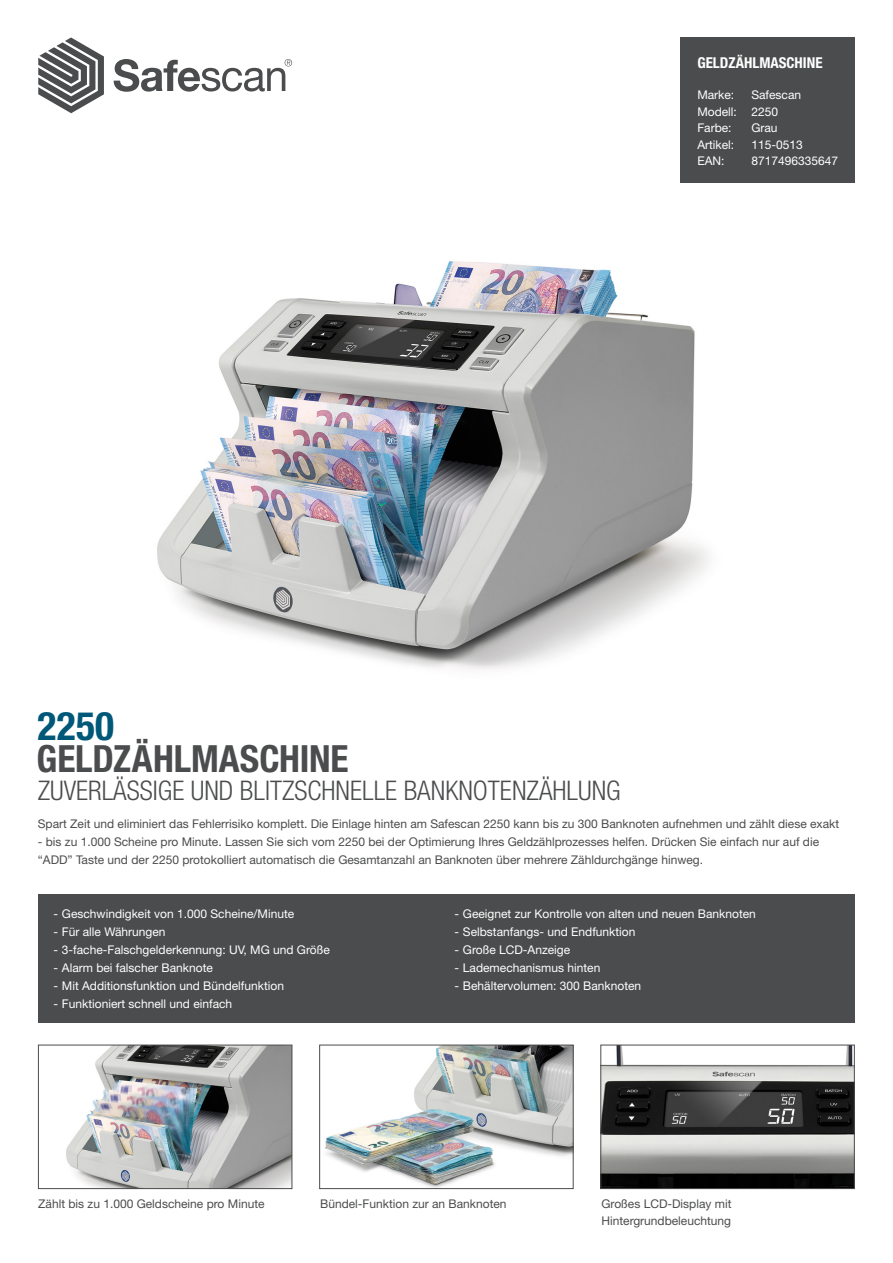
<style>
.page{position:relative;width:893px;height:1263px;background:#fff}
.page>*{position:absolute;margin:0;border:0;box-sizing:border-box;transform-origin:0 0}
.t1{font:700 condensed 39.45px "Helvetica Neue LT Std";color:#005879}
.t2{font:700 condensed 37.5px "Helvetica Neue LT Std";letter-spacing:-.005em;color:#4b4c4d}
.t3{font:300 condensed 27px "Helvetica Neue LT Std";color:#4b4c4d}
.t4{font:700 condensed 15px "Helvetica Neue LT Std";color:#fff}
.t5{font:12px/18px "Helvetica Neue LT Std";color:#4b4c4d}
.t6{font:12px/16.5px "Helvetica Neue LT Std";color:#fff}
</style>
<div class="page">
<div style="left:680px;top:37px;width:175px;height:146px;background:#4b4c4d"></div>
<svg style="left:38px;top:37px;width:66px;height:76px"></svg>
<svg style="left:114px;top:59px;width:178px;height:33px"></svg>
<div style="left:38px;top:894px;width:817px;height:129px;background:#4b4c4d"></div>
<img style="left:157px;top:261px;width:552px;height:409px">
<img style="left:325px;top:1047px;width:246px;height:140px">
<div style="left:319px;top:1045px;width:254px;height:144px;border:1px solid #4b4c4d"></div>
<img style="left:603px;top:1047px;width:249px;height:140px">
<div style="left:601px;top:1045px;width:253px;height:144px;border:1px solid #4b4c4d"></div>
<img style="left:66px;top:1047px;width:224px;height:140px">
<div style="left:38px;top:1045px;width:254px;height:144px;border:1px solid #4b4c4d"></div>
<p class="t4" style="left:697px;top:53px;width:127px">GELDZÄHLMASCHINE</p>
<p class="t6" style="left:697px;top:87px;width:38px">Marke:</p>
<p class="t6" style="left:697px;top:87px;width:105px;text-indent:54px">Safescan<br>Modell: 2250<br>Farbe:</p>
<p class="t6" style="left:751px;top:120px;width:28px">Grau</p>
<p class="t6" style="left:697px;top:136px;width:38px">Artikel:</p>
<p class="t6" style="left:751px;top:136px;width:53px">115-0513</p>
<p class="t6" style="left:697px;top:153px;width:29px">EAN:</p>
<p class="t6" style="left:751px;top:153px;width:88px">8717496335647</p>
<h1 class="t1" style="left:38px;top:702px;width:78px">2250</h1>
<h3 class="t3" style="left:38px;top:775px;width:585px">ZUVERLÄSSIGE UND BLITZSCHNELLE BANKNOTENZÄHLUNG</h3>
<h2 class="t2" style="left:37px;top:736px;width:313px">GELDZÄHLMASCHINE</h2>
<p class="t5" style="left:38px;top:815px;width:803px">Spart Zeit und eliminiert das Fehlerrisiko komplett. Die Einlage hinten am Safescan 2250 kann bis zu 300 Banknoten aufnehmen und zählt diese exakt</p>
<p class="t5" style="left:38px;top:833px;width:783px">- bis zu 1.000 Scheine pro Minute. Lassen Sie sich vom 2250 bei der Optimierung Ihres Geldzählprozesses helfen. Drücken Sie einfach nur auf die “ADD” Taste und der 2250 protokolliert automatisch die Gesamtanzahl an Banknoten über mehrere Zähldurchgänge hinweg.</p>
<p class="t6" style="left:53px;top:905px;width:242px">- Geschwindigkeit von 1.000 Scheine/Minute</p>
<p class="t6" style="left:53px;top:923px;width:114px">- Für alle Währungen</p>
<p class="t6" style="left:53px;top:941px;width:278px">- 3-fache-Falschgelderkennung: UV, MG und Größe</p>
<p class="t6" style="left:53px;top:959px;width:161px">- Alarm bei falscher Banknote</p>
<p class="t6" style="left:53px;top:977px;width:232px">- Mit Additionsfunktion und Bündelfunktion</p>
<p class="t6" style="left:53px;top:995px;width:180px">- Funktioniert schnell und einfach</p>
<p class="t6" style="left:454px;top:905px;width:303px">- Geeignet zur Kontrolle von alten und neuen Banknoten</p>
<p class="t6" style="left:454px;top:923px;width:183px">- Selbstanfangs- und Endfunktion</p>
<p class="t6" style="left:454px;top:941px;width:117px">- Große LCD-Anzeige</p>
<p class="t6" style="left:454px;top:959px;width:147px">- Lademechanismus hinten</p>
<p class="t6" style="left:454px;top:977px;width:188px">- Behältervolumen: 300 Banknoten</p>
<p class="t5" style="left:38px;top:1195px;width:228px">Zählt bis zu 1.000 Geldscheine pro Minute</p>
<p class="t5" style="left:320px;top:1195px;width:188px">Bündel-Funktion zur an Banknoten</p>
<p class="t5" style="left:601px;top:1196px;width:132px;line-height:16.5px">Großes LCD-Display mit<br>Hintergrundbeleuchtung</p>
</div>
